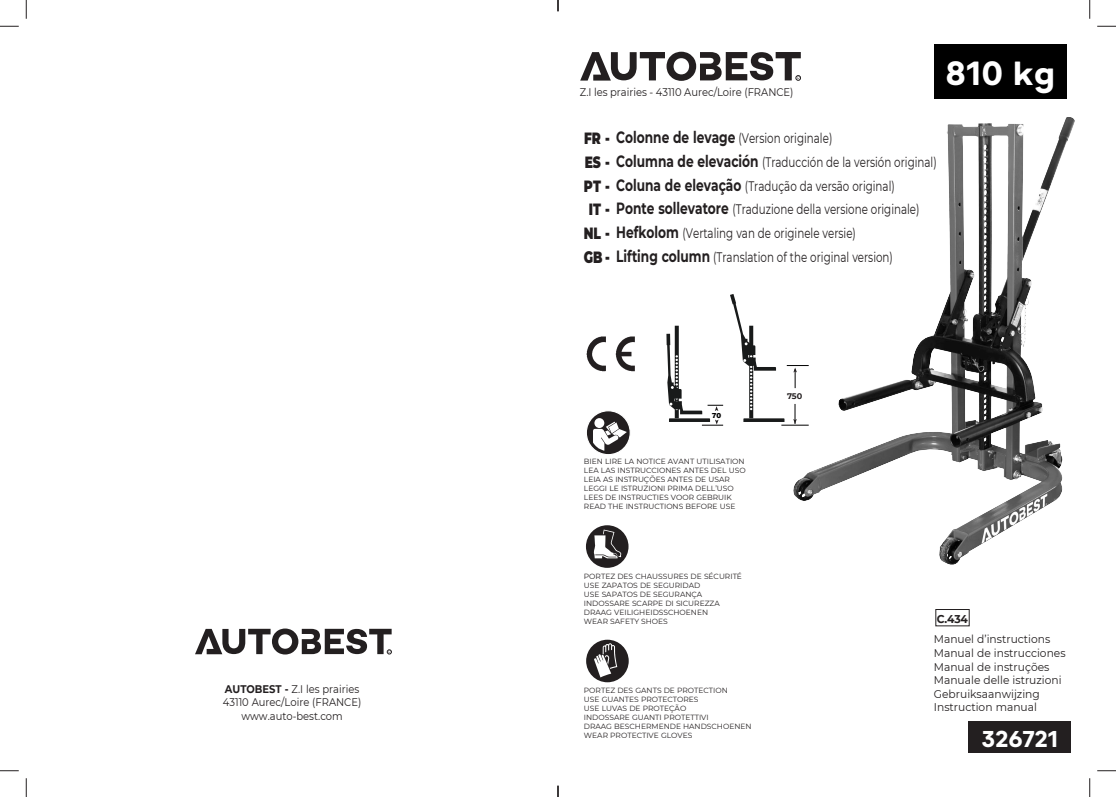
<style>
.page{position:relative;width:1116px;height:797px;background:#fff}
.page>*{position:absolute;margin:0;border:0;box-sizing:border-box;transform-origin:0 0}
.t1{font:700 36.5px "Poligon";color:#fff}
.t2{font:700 25px "Poligon";color:#fff}
.t3{font:900 16.25px/23.8px "Montserrat";color:#231f20;text-align:center;scale:.75 1}
.t4{font:13.75px/23.8px "Montserrat";color:#231f20;scale:.75 1}
.t5{font:11.25px/13.5px "Montserrat";color:#231f20;scale:.95 1}
.t6{font:700 11.25px "Montserrat";color:#231f20;scale:.95 1}
.t7{font:11.12px/13.2px "Montserrat";color:#231f20;text-align:center;scale:.9 1}
.t8{font:700 8.12px "Montserrat";color:#231f20}
.t9{font:7.5px/9px "Montserrat";color:#231f20}
.t10{font:900 7.12px "Helvetica";color:#000}
.s1{font-weight:700}
.s2{font-weight:700;font-size:16.25px}
</style>
<div class="page">
<svg style="left:195px;top:628px;width:196px;height:26px"></svg>
<div style="left:968px;top:721px;width:103px;height:32px;background:#231f20"></div>
<img style="left:586px;top:336px;width:49px;height:36px">
<img style="left:793px;top:117px;width:282px;height:448px">
<div style="left:934px;top:44px;width:132px;height:54px;background:#000"></div>
<svg style="left:580px;top:52px;width:220px;height:29px"></svg>
<div style="left:935px;top:609px;width:34px;height:17px;border:1px solid #231f20"></div>
<svg style="left:666px;top:326px;width:57px;height:100px"></svg>
<svg style="left:730px;top:294px;width:78px;height:132px"></svg>
<svg style="left:587px;top:411px;width:43px;height:43px"></svg>
<svg style="left:585px;top:525px;width:44px;height:43px"></svg>
<svg style="left:586px;top:639px;width:43px;height:44px"></svg>
<div style="left:787px;top:390px;width:15px;height:8px;background:#fff"></div>
<svg style="left:0;top:25px;width:19px;height:2px"></svg>
<svg style="left:1097px;top:25px;width:18px;height:2px"></svg>
<svg style="left:0;top:770px;width:19px;height:1px"></svg>
<svg style="left:1097px;top:770px;width:18px;height:1px"></svg>
<svg style="left:25px;top:0;width:2px;height:19px"></svg>
<svg style="left:25px;top:778px;width:2px;height:19px"></svg>
<svg style="left:1089px;top:0;width:1px;height:19px"></svg>
<svg style="left:1089px;top:778px;width:1px;height:19px"></svg>
<svg style="left:557px;top:0;width:2px;height:11px"></svg>
<svg style="left:557px;top:785px;width:2px;height:12px"></svg>
<h3 class="t7" style="left:223px;top:682px;width:155px"><span class="s1">AUTOBEST -</span> Z.I les prairies<br>43110 Aurec/Loire (FRANCE) www.auto-best.com</h3>
<h3 class="t7" style="left:580px;top:85px;width:239px">Z.I les prairies - 43110 Aurec/Loire (FRANCE)</h3>
<h1 class="t1" style="left:946px;top:59px;width:110px">810 kg</h1>
<p class="t4" style="left:616px;top:126px;width:429px"><span class="s2">Colonne de levage</span> (Version originale)<br><span class="s2">Columna de elevación</span> (Traducción de la versión original)<br><span class="s2">Coluna de elevação</span> (Tradução da versão original)<br><span class="s2">Ponte sollevatore</span> (Traduzione della versione originale)<br><span class="s2">Hefkolom</span> (Vertaling van de originele versie)<br><span class="s2">Lifting column</span> (Translation of the original version)</p>
<h3 class="t3" style="left:584px;top:126px;width:36px">FR -<br>ES -<br>PT -<br>IT -<br>NL -<br>GB -</h3>
<p class="t10" style="left:711px;top:410px;width:11px">70</p>
<p class="t9" style="left:584px;top:456px;width:163px">BIEN LIRE LA NOTICE AVANT UTILISATION LEA LAS INSTRUCCIONES ANTES DEL USO LEIA AS INSTRUÇÕES ANTES DE USAR LEGGI LE ISTRUZIONI PRIMA DELL’USO LEES DE INSTRUCTIES VOOR GEBRUIK READ THE INSTRUCTIONS BEFORE USE</p>
<p class="t10" style="left:788px;top:390px;width:16px">800</p>
<p class="t8" style="left:787px;top:390px;width:17px">750</p>
<p class="t9" style="left:584px;top:572px;width:159px">PORTEZ DES CHAUSSURES DE SÉCURITÉ<br>USE ZAPATOS DE SEGURIDAD<br>USE SAPATOS DE SEGURANÇA<br>INDOSSARE SCARPE DI SICUREZZA<br>DRAAG VEILIGHEIDSSCHOENEN<br>WEAR SAFETY SHOES</p>
<p class="t9" style="left:584px;top:686px;width:169px">PORTEZ DES GANTS DE PROTECTION<br>USE GUANTES PROTECTORES<br>USE LUVAS DE PROTEÇÃO<br>INDOSSARE GUANTI PROTETTIVI<br>DRAAG BESCHERMENDE HANDSCHOENEN<br>WEAR PROTECTIVE GLOVES</p>
<h3 class="t6" style="left:937px;top:612px;width:34px">C.434</h3>
<h3 class="t5" style="left:933px;top:632px;width:140px">Manuel d’instructions<br>Manual de instrucciones<br>Manual de instruções<br>Manuale delle istruzioni<br>Gebruiksaanwijzing<br>Instruction manual</h3>
<h2 class="t2" style="left:981px;top:729px;width:78px">326721</h2>
</div>
